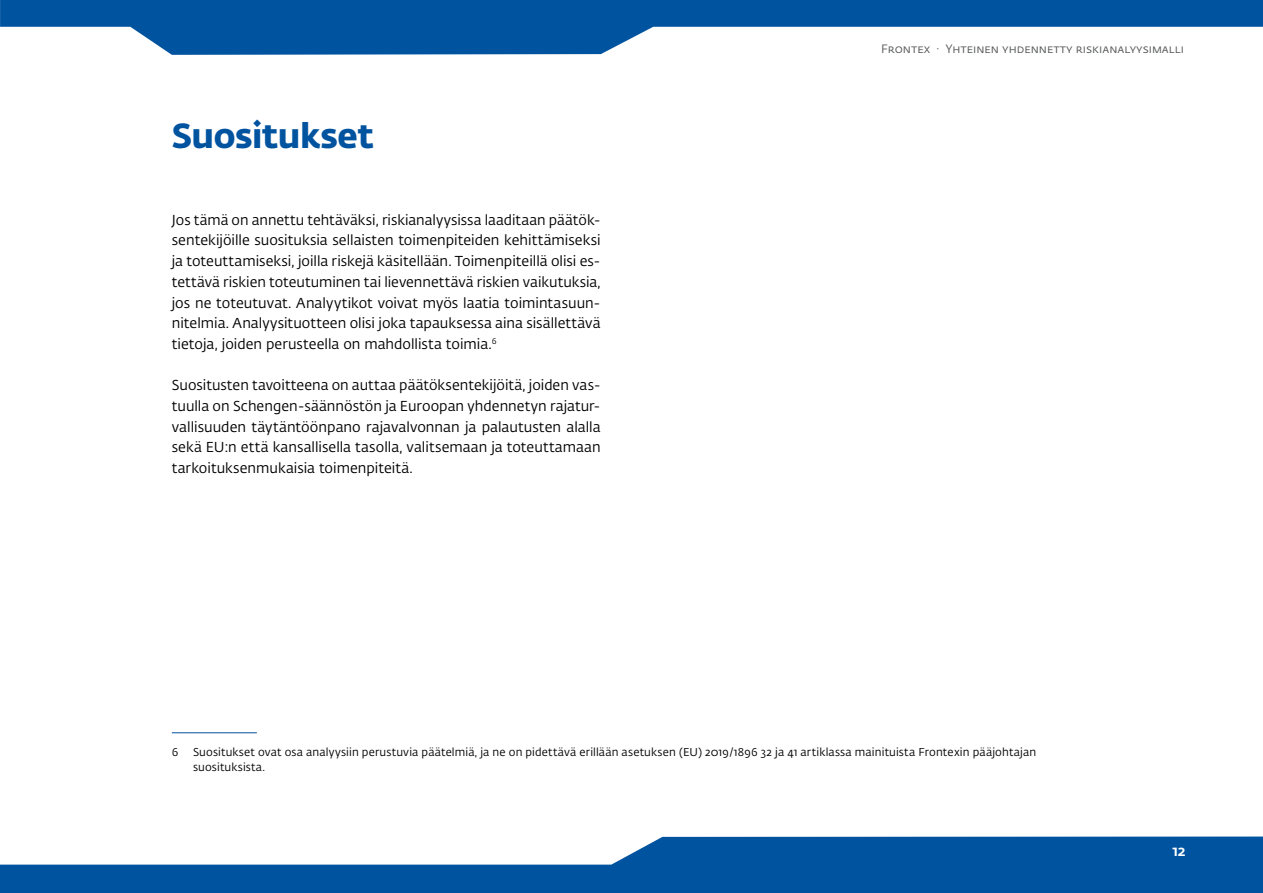
<style>
.page{position:relative;width:1263px;height:893px;background:#fff}
.page>*{position:absolute;margin:0;border:0;box-sizing:border-box;transform-origin:0 0}
.t1{font:700 34.5px "Fedra Sans Pro";letter-spacing:-.01em;color:#00539f}
.t2{font:500 15px "Fedra Sans Pro";color:#fff}
.t3{font:14.25px/20.7px "Fedra Sans Pro";color:#000;text-align:justify}
.t4{font:12px "Fedra Sans Pro";color:#58595b}
.t5{font:11.25px/15px "Fedra Sans Pro";letter-spacing:.01em;color:#000}
</style>
<div class="page">
<svg style="left:0;top:836px;width:1263px;height:57px;fill:#00539f"></svg>
<svg style="left:0;top:0;width:1263px;height:55px;fill:#00539f"></svg>
<hr style="left:172px;top:732px;width:85px;height:1px;background:#00539f">
<h1 class="t1" style="left:172px;top:108px;width:204px">Suositukset</h1>
<p class="t3" style="left:172px;top:209px;width:430px">Jos tämä on annettu tehtäväksi, riskianalyysissa laaditaan päätök&shy;sentekijöille suosituksia sellaisten toimenpiteiden kehittämiseksi ja toteuttamiseksi, joilla riskejä käsitellään. Toimenpiteillä olisi es&shy;tettävä riskien toteutuminen tai lievennettävä riskien vaikutuksia, jos ne toteutuvat. Analyytikot voivat myös laatia toimintasuun&shy;nitelmia. Analyysituotteen olisi joka tapauksessa aina sisällettävä tietoja, joiden perusteella on mahdollista toimia.<sup>6</sup></p>
<p class="t3" style="left:172px;top:374px;width:430px">Suositusten tavoitteena on auttaa päätöksentekijöitä, joiden vas&shy;tuulla on Schengen-säännöstön ja Euroopan yhdennetyn rajatur&shy;vallisuuden täytäntöönpano rajavalvonnan ja palautusten alalla sekä EU:n että kansallisella tasolla, valitsemaan ja toteuttamaan tarkoituksenmukaisia toimenpiteitä.</p>
<p class="t4" style="left:881px;top:41px;width:304px">Frontex · Yhteinen yhdennetty riskianalyysimalli</p>
<p class="t5" style="left:172px;top:744px;width:8px">6</p>
<p class="t5" style="left:193px;top:744px;width:844px">Suositukset ovat osa analyysiin perustuvia päätelmiä, ja ne on pidettävä erillään asetuksen (EU) 2019/1896 32 ja 41 artiklassa mainituista Frontexin pääjohtajan suosituksista.</p>
<p class="t2" style="left:1172px;top:839px;width:15px">12</p>
</div>
